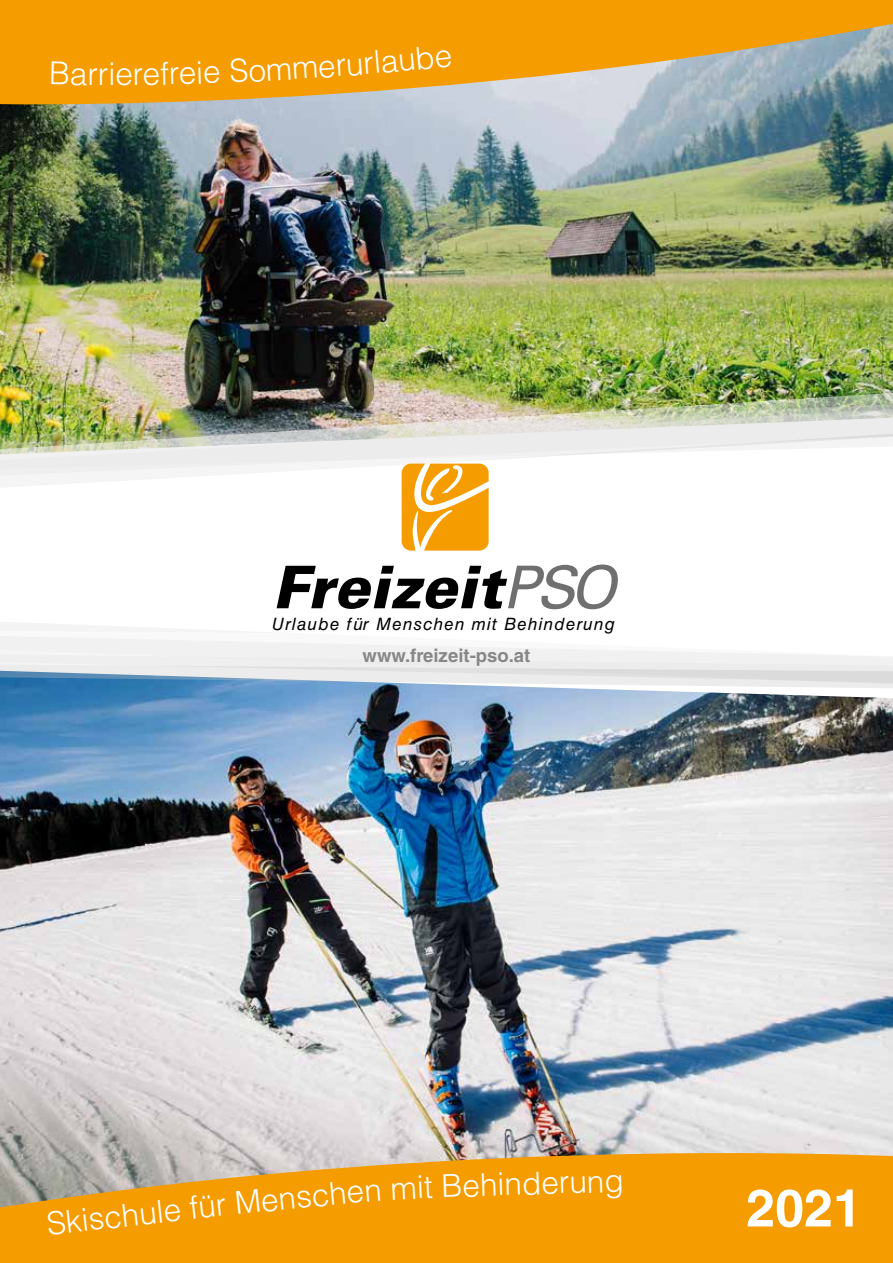
<style>
.page{position:relative;width:893px;height:1263px;background:#fff}
.page>*{position:absolute;margin:0;border:0;box-sizing:border-box;transform-origin:0 0}
.t1{font:700 52.05px "Helvetica LT Std";color:#fff}
.t2{font:300 31.5px "Helvetica LT Std";color:#fff}
.t3{font:700 18.45px "Helvetica LT Std";color:#878787}
.t4{font:italic 17.1px "Helvetica LT Std";letter-spacing:.07em;color:#000}
</style>
<div class="page">
<img style="left:0;top:117px;width:893px;height:270px">
<img style="left:0;top:706px;width:893px;height:423px">
<svg style="left:0;top:622px;width:893px;height:84px"></svg>
<img style="left:0;top:387px;width:893px;height:137px">
<svg style="left:0;top:630px;width:893px;height:65px"></svg>
<svg style="left:0;top:0;width:893px;height:117px;background:#d9a442"></svg>
<svg style="left:0;top:1129px;width:893px;height:134px;background:#e6a637"></svg>
<svg style="left:402px;top:464px;width:87px;height:87px"></svg>
<svg style="left:277px;top:564px;width:341px;height:45px"></svg>
<svg style="left:51px;top:62px;width:36px;height:23px"></svg>
<div style="left:249px;top:59px;width:97px;height:23px;background:#f59c00"></div>
<svg style="left:417px;top:45px;width:35px;height:25px"></svg>
<svg style="left:47px;top:1209px;width:36px;height:26px"></svg>
<svg style="left:392px;top:1175px;width:30px;height:24px"></svg>
<p class="t2" style="left:87px;top:54px;width:47px">rrie</p>
<p class="t2" style="left:132px;top:54px;width:48px;rotate:-1deg">refr</p>
<p class="t2" style="left:178px;top:53px;width:72px;rotate:-2deg">eie S</p>
<p class="t2" style="left:344px;top:45px;width:72px;rotate:-5deg">urlau</p>
<p class="t4" style="left:272px;top:614px;width:345px">Urlaube für Menschen mit Behinderung</p>
<p class="t3" style="left:363px;top:644px;width:169px">www.freizeit-pso.at</p>
<p class="t2" style="left:80px;top:1200px;width:233px;rotate:-6deg">ischule für Mens</p>
<p class="t2" style="left:310px;top:1176px;width:72px;rotate:-5deg">chen</p>
<p class="t2" style="left:423px;top:1167px;width:201px;rotate:-2deg">t Behinderung</p>
<h1 class="t1" style="left:746px;top:1176px;width:117px">2021</h1>
</div>
